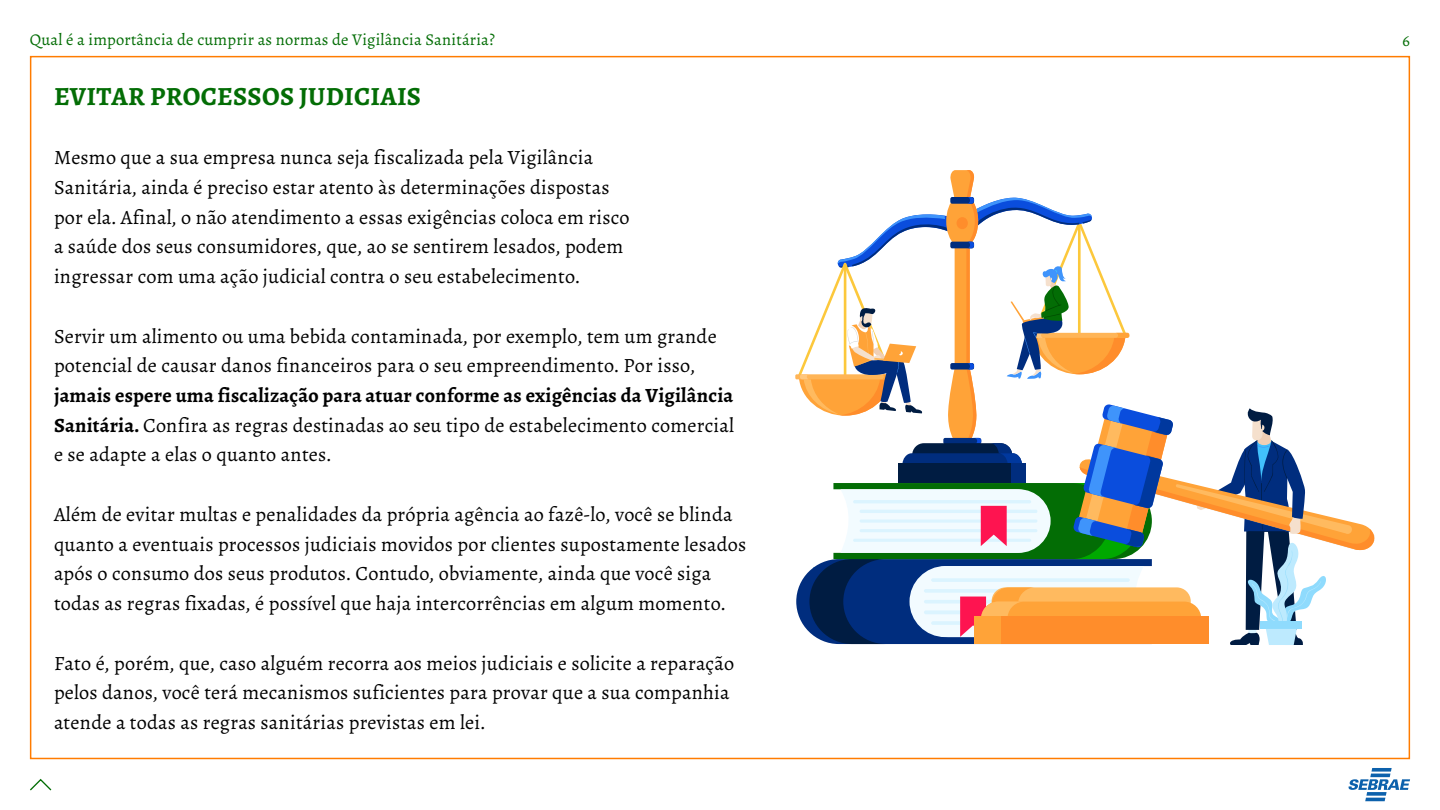
<style>
.page{position:relative;width:1440px;height:810px;background:#fff}
.page>*{position:absolute;margin:0;border:0;box-sizing:border-box;transform-origin:0 0}
.t1{font:700 26.25px "Alegreya";letter-spacing:.01em;color:#036d05}
.t2{font:20.25px/29.7px "Alegreya";letter-spacing:.01em;color:#000}
.t3{font:16.5px "Alegreya";letter-spacing:.01em;color:#036d05}
.s1{font-weight:700}
</style>
<div class="page">
<svg style="left:30px;top:778px;width:22px;height:13px"></svg>
<svg style="left:796px;top:170px;width:578px;height:475px"></svg>
<svg style="left:1349px;top:768px;width:61px;height:33px"></svg>
<p class="t3" style="left:30px;top:30px;width:467px">Qual é a importância de cumprir as normas de Vigilância Sanitária?</p>
<p class="t3" style="left:1403px;top:30px;width:9px">6</p>
<p class="t1" style="left:54px;top:79px;width:369px">EVITAR PROCESSOS JUDICIAIS</p>
<p class="t2" style="left:54px;top:143px;width:577px">Mesmo que a sua empresa nunca seja fiscalizada pela Vigilância Sanitária, ainda é preciso estar atento às determinações dispostas por ela. Afinal, o não atendimento a essas exigências coloca em risco a saúde dos seus consumidores, que, ao se sentirem lesados, podem ingressar com uma ação judicial contra o seu estabelecimento.</p>
<p class="t2" style="left:54px;top:321px;width:664px">Servir um alimento ou uma bebida contaminada, por exemplo, tem um grande potencial de causar danos financeiros para o seu empreendimento. Por isso,</p>
<p class="t2" style="left:54px;top:381px;width:682px;text-align:justify"><span class="s1">jamais espere uma fiscalização para atuar conforme as exigências da Vigilância Sanitária.</span> Confira as regras destinadas ao seu tipo de estabelecimento comercial e se adapte a elas o quanto antes.</p>
<p class="t2" style="left:54px;top:499px;width:694px">Além de evitar multas e penalidades da própria agência ao fazê-lo, você se blinda quanto a eventuais processos judiciais movidos por clientes supostamente lesados após o consumo dos seus produtos. Contudo, obviamente, ainda que você siga todas as regras fixadas, é possível que haja intercorrências em algum momento.</p>
<p class="t2" style="left:54px;top:648px;width:682px">Fato é, porém, que, caso alguém recorra aos meios judiciais e solicite a reparação pelos danos, você terá mecanismos suficientes para provar que a sua companhia atende a todas as regras sanitárias previstas em lei.</p>
</div>
